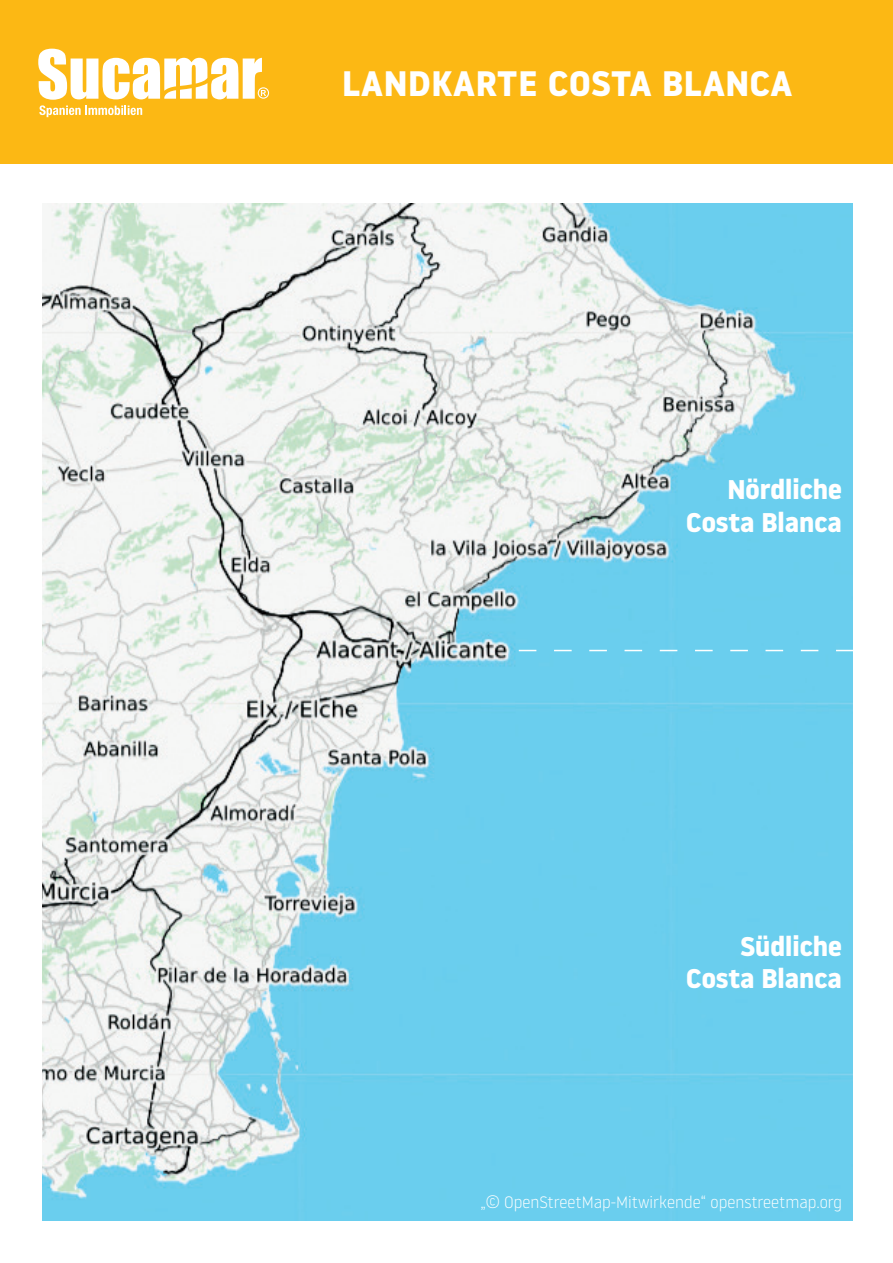
<style>
.page{position:relative;width:893px;height:1263px;background:#fff}
.page>*{position:absolute;margin:0;border:0;box-sizing:border-box;transform-origin:0 0}
.t1{font:700 35.25px "Noway";letter-spacing:.02em;color:#fff}
.t2{font:700 27px/32.4px "Noway";color:#fff;text-align:right}
.t3{font:300 16.5px "Noway";color:#fff}
</style>
<div class="page">
<div style="left:0;top:0;width:893px;height:164px;background:#fcb814"></div>
<svg style="left:38px;top:49px;width:231px;height:68px"></svg>
<img style="left:43px;top:203px;width:810px;height:1017px">
<svg style="left:519px;top:650px;width:334px;height:1px"></svg>
<h1 class="t1" style="left:342px;top:63px;width:452px">LANDKARTE COSTA BLANCA</h1>
<h2 class="t2" style="left:686px;top:474px;width:157px">Nördliche<br>Costa Blanca</h2>
<h2 class="t2" style="left:686px;top:930px;width:157px">Südliche<br>Costa Blanca</h2>
<p class="t3" style="left:480px;top:1191px;width:363px">„© OpenStreetMap-Mitwirkende“ openstreetmap.org</p>
</div>
